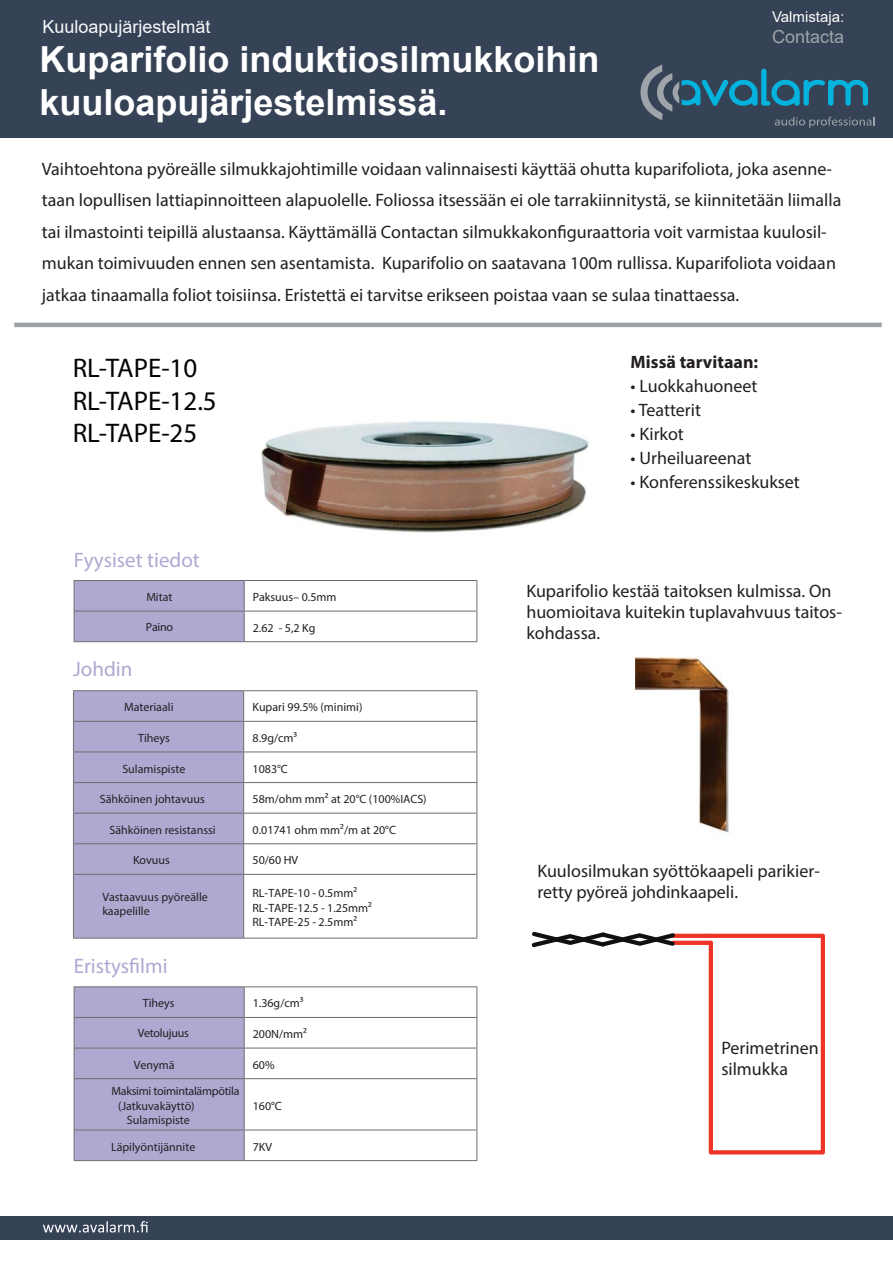
<style>
.page{position:relative;width:893px;height:1263px;background:#fff}
.page>*{position:absolute;margin:0;border:0;box-sizing:border-box;transform-origin:0 0}
.t1{font:700 36px/43.2px "Arial";color:#fff}
.t2{font:27px/32.4px "Myriad Pro";color:#030404}
.t3{font:700 21px "Oxygen";color:#afa9d2}
.t4{font:18px/31.5px "Myriad Pro";color:#231f20}
.t5{font:18px "Arial";color:#f8f9fa}
.t6{font:700 18px "Myriad Pro";color:#231f20}
.t7{font:18px "Arial";color:#9ea4a9}
.t8{font:15px "Arial";color:#fdfdfc}
.t9{font:12px/14.4px "Oxygen";color:#231f20}
.t10{font:12px "Oxygen";letter-spacing:-.02em;color:#231f20}
</style>
<div class="page">
<hr style="left:14px;top:323px;width:868px;height:4px;background:#9ea2a7">
<div style="left:0;top:0;width:892px;height:138px;background:#364256"></div>
<div style="left:0;top:1216px;width:892px;height:24px;background:#364256"></div>
<svg style="left:640px;top:64px;width:234px;height:64px"></svg>
<svg style="left:43px;top:1221px;width:105px;height:12px"></svg>
<img style="left:261px;top:421px;width:328px;height:172px">
<hr style="left:73px;top:690px;width:171px;height:1px;background:#6e6e6f">
<hr style="left:244px;top:690px;width:233px;height:1px;background:#6e6e6f">
<hr style="left:476px;top:691px;width:1px;height:30px;background:#6e6e6f">
<hr style="left:244px;top:721px;width:233px;height:1px;background:#6e6e6f">
<hr style="left:476px;top:722px;width:1px;height:30px;background:#6e6e6f">
<hr style="left:244px;top:752px;width:233px;height:1px;background:#6e6e6f">
<hr style="left:476px;top:752px;width:1px;height:30px;background:#6e6e6f">
<hr style="left:244px;top:782px;width:233px;height:1px;background:#6e6e6f">
<hr style="left:476px;top:783px;width:1px;height:30px;background:#6e6e6f">
<hr style="left:244px;top:813px;width:233px;height:1px;background:#6e6e6f">
<div style="left:73px;top:691px;width:171px;height:247px;background:#afa9d2"></div>
<svg style="left:476px;top:814px;width:1px;height:29px"></svg>
<hr style="left:73px;top:843px;width:171px;height:1px;background:#6e6e6f">
<hr style="left:73px;top:844px;width:1px;height:30px;background:#6e6e6f">
<hr style="left:244px;top:843px;width:233px;height:1px;background:#6e6e6f">
<hr style="left:243px;top:844px;width:1px;height:30px;background:#6e6e6f">
<hr style="left:476px;top:844px;width:1px;height:30px;background:#6e6e6f">
<hr style="left:73px;top:874px;width:171px;height:1px;background:#6e6e6f">
<hr style="left:73px;top:875px;width:1px;height:63px;background:#6e6e6f">
<hr style="left:244px;top:874px;width:233px;height:1px;background:#6e6e6f">
<hr style="left:243px;top:875px;width:1px;height:63px;background:#6e6e6f">
<hr style="left:476px;top:875px;width:1px;height:63px;background:#6e6e6f">
<hr style="left:73px;top:938px;width:404px;height:1px;background:#6e6e6f">
<div style="left:75px;top:987px;width:169px;height:173px;background:#afa9d2"></div>
<hr style="left:244px;top:987px;width:1px;height:30px;background:#6e6e6f">
<hr style="left:244px;top:1018px;width:1px;height:30px;background:#6e6e6f">
<hr style="left:244px;top:1048px;width:1px;height:30px;background:#6e6e6f">
<hr style="left:244px;top:1079px;width:1px;height:51px;background:#6e6e6f">
<hr style="left:244px;top:1130px;width:1px;height:30px;background:#6e6e6f">
<hr style="left:74px;top:986px;width:170px;height:1px;background:#6e6e6f">
<hr style="left:74px;top:987px;width:1px;height:30px;background:#6e6e6f">
<hr style="left:244px;top:986px;width:233px;height:1px;background:#6e6e6f">
<hr style="left:476px;top:987px;width:1px;height:30px;background:#6e6e6f">
<hr style="left:74px;top:1017px;width:170px;height:1px;background:#6e6e6f">
<hr style="left:74px;top:1018px;width:1px;height:30px;background:#6e6e6f">
<hr style="left:244px;top:1017px;width:233px;height:1px;background:#6e6e6f">
<hr style="left:476px;top:1018px;width:1px;height:30px;background:#6e6e6f">
<hr style="left:74px;top:1048px;width:170px;height:1px;background:#6e6e6f">
<hr style="left:74px;top:1048px;width:1px;height:30px;background:#6e6e6f">
<hr style="left:244px;top:1048px;width:233px;height:1px;background:#6e6e6f">
<hr style="left:476px;top:1048px;width:1px;height:30px;background:#6e6e6f">
<hr style="left:74px;top:1078px;width:170px;height:1px;background:#6e6e6f">
<hr style="left:74px;top:1079px;width:1px;height:51px;background:#6e6e6f">
<hr style="left:244px;top:1078px;width:233px;height:1px;background:#6e6e6f">
<hr style="left:476px;top:1079px;width:1px;height:51px;background:#6e6e6f">
<hr style="left:74px;top:1130px;width:170px;height:1px;background:#6e6e6f">
<hr style="left:74px;top:1130px;width:1px;height:30px;background:#6e6e6f">
<hr style="left:244px;top:1130px;width:233px;height:1px;background:#6e6e6f">
<hr style="left:476px;top:1130px;width:1px;height:30px;background:#6e6e6f">
<hr style="left:74px;top:1160px;width:403px;height:1px;background:#6e6e6f">
<div style="left:75px;top:581px;width:169px;height:60px;background:#afa9d2"></div>
<hr style="left:244px;top:581px;width:1px;height:30px;background:#6e6e6f">
<hr style="left:244px;top:611px;width:1px;height:30px;background:#6e6e6f">
<hr style="left:74px;top:580px;width:170px;height:1px;background:#6e6e6f">
<hr style="left:74px;top:581px;width:1px;height:30px;background:#6e6e6f">
<hr style="left:244px;top:580px;width:233px;height:1px;background:#6e6e6f">
<hr style="left:476px;top:581px;width:1px;height:30px;background:#6e6e6f">
<hr style="left:74px;top:611px;width:170px;height:1px;background:#6e6e6f">
<hr style="left:74px;top:611px;width:1px;height:30px;background:#6e6e6f">
<hr style="left:244px;top:611px;width:233px;height:1px;background:#6e6e6f">
<hr style="left:476px;top:611px;width:1px;height:30px;background:#6e6e6f">
<hr style="left:74px;top:641px;width:403px;height:1px;background:#6e6e6f">
<img style="left:635px;top:656px;width:94px;height:177px">
<svg style="left:706px;top:933px;width:119px;height:222px"></svg>
<hr style="left:673px;top:934px;width:38px;height:4px;background:#ee3426">
<hr style="left:673px;top:941px;width:38px;height:4px;background:#ee3426">
<svg style="left:531px;top:931px;width:147px;height:17px"></svg>
<p class="t5" style="left:42px;top:17px;width:169px">Kuuloapujärjestelmät</p>
<h1 class="t1" style="left:39px;top:38px;width:561px">Kuparifolio induktiosilmukkoihin kuuloapujärjestelmissä.</h1>
<p class="t8" style="left:772px;top:8px;width:74px">Valmistaja:</p>
<p class="t7" style="left:772px;top:27px;width:73px">Contacta</p>
<p class="t4" style="left:42px;top:154px;width:801px">Vaihtoehtona pyöreälle silmukkajohtimille voidaan valinnaisesti käyttää ohutta kuparifoliota, joka asenne&shy;taan lopullisen lattiapinnoitteen alapuolelle. Foliossa itsessään ei ole tarrakiinnitystä, se kiinnitetään liimalla tai ilmastointi teipillä alustaansa. Käyttämällä Contactan silmukkakonfiguraattoria voit varmistaa kuulosil&shy;mukan toimivuuden ennen sen asentamista. Kuparifolio on saatavana 100m rullissa. Kuparifoliota voidaan jatkaa tinaamalla foliot toisiinsa. Eristettä ei tarvitse erikseen poistaa vaan se sulaa tinattaessa.</p>
<h2 class="t2" style="left:73px;top:354px;width:146px">RL-TAPE-10<br>RL-TAPE-12.5<br>RL-TAPE-25</h2>
<p class="t3" style="left:74px;top:547px;width:128px">Fyysiset tiedot</p>
<p class="t9" style="left:146px;top:590px;width:28px">Mitat</p>
<p class="t9" style="left:253px;top:590px;width:85px">Paksuus– 0.5mm</p>
<p class="t9" style="left:146px;top:620px;width:29px">Paino</p>
<p class="t9" style="left:253px;top:620px;width:64px">2.62 - 5,2 Kg</p>
<p class="t3" style="left:73px;top:656px;width:61px">Johdin</p>
<p class="t9" style="left:124px;top:700px;width:51px">Materiaali</p>
<p class="t9" style="left:252px;top:700px;width:111px">Kupari 99.5% (minimi)</p>
<p class="t9" style="left:138px;top:731px;width:33px">Tiheys</p>
<p class="t9" style="left:252px;top:731px;width:46px">8.9g/cm³</p>
<p class="t9" style="left:122px;top:761px;width:65px">Sulamispiste</p>
<p class="t9" style="left:252px;top:761px;width:37px">1083°C</p>
<p class="t9" style="left:100px;top:792px;width:106px">Sähköinen johtavuus</p>
<p class="t9" style="left:252px;top:792px;width:176px">58m/ohm mm² at 20°C (100%IACS)</p>
<p class="t9" style="left:109px;top:822px;width:108px">Sähköinen resistanssi</p>
<p class="t9" style="left:252px;top:822px;width:145px">0.01741 ohm mm²/m at 20°C</p>
<p class="t9" style="left:133px;top:853px;width:38px">Kovuus</p>
<p class="t9" style="left:252px;top:853px;width:47px">50/60 HV</p>
<p class="t9" style="left:102px;top:889px;width:107px">Vastaavuus pyöreälle kaapelille</p>
<p class="t9" style="left:252px;top:886px;width:121px">RL-TAPE-10 - 0.5mm²<br>RL-TAPE-12.5 - 1.25mm²<br>RL-TAPE-25 - 2.5mm²</p>
<p class="t3" style="left:74px;top:954px;width:95px">Eristysfilmi</p>
<p class="t9" style="left:143px;top:996px;width:33px">Tiheys</p>
<p class="t9" style="left:253px;top:996px;width:52px">1.36g/cm³</p>
<p class="t10" style="left:138px;top:1026px;width:53px">Vetolujuus</p>
<p class="t9" style="left:253px;top:1027px;width:56px">200N/mm²</p>
<p class="t9" style="left:134px;top:1057px;width:42px">Venymä</p>
<p class="t9" style="left:253px;top:1057px;width:23px">60%</p>
<p class="t10" style="left:112px;top:1084px;width:129px">Maksimi toimintalämpötila</p>
<p class="t9" style="left:118px;top:1098px;width:78px">(Jatkuvakäyttö)</p>
<p class="t9" style="left:127px;top:1113px;width:65px">Sulamispiste</p>
<p class="t9" style="left:253px;top:1098px;width:31px">160°C</p>
<p class="t9" style="left:111px;top:1139px;width:86px">Läpilyöntijännite</p>
<p class="t9" style="left:253px;top:1139px;width:21px">7KV</p>
<p class="t6" style="left:631px;top:352px;width:129px">Missä tarvitaan:</p>
<p class="t4" style="left:631px;top:372px;width:128px">• Luokkahuoneet</p>
<p class="t4" style="left:631px;top:396px;width:72px">• Teatterit</p>
<p class="t4" style="left:631px;top:420px;width:55px">• Kirkot</p>
<p class="t4" style="left:631px;top:444px;width:122px">• Urheiluareenat</p>
<p class="t4" style="left:631px;top:468px;width:171px">• Konferenssikeskukset</p>
<p class="t4" style="left:526px;top:581px;width:317px;line-height:21px">Kuparifolio kestää taitoksen kulmissa. On huomioitava kuitekin tuplavahvuus taitos&shy;kohdassa.</p>
<p class="t4" style="left:537px;top:861px;width:284px;line-height:21px">Kuulosilmukan syöttökaapeli parikier&shy;retty pyöreä johdinkaapeli.</p>
<p class="t4" style="left:721px;top:1038px;width:99px;line-height:21px">Perimetrinen silmukka</p>
</div>
